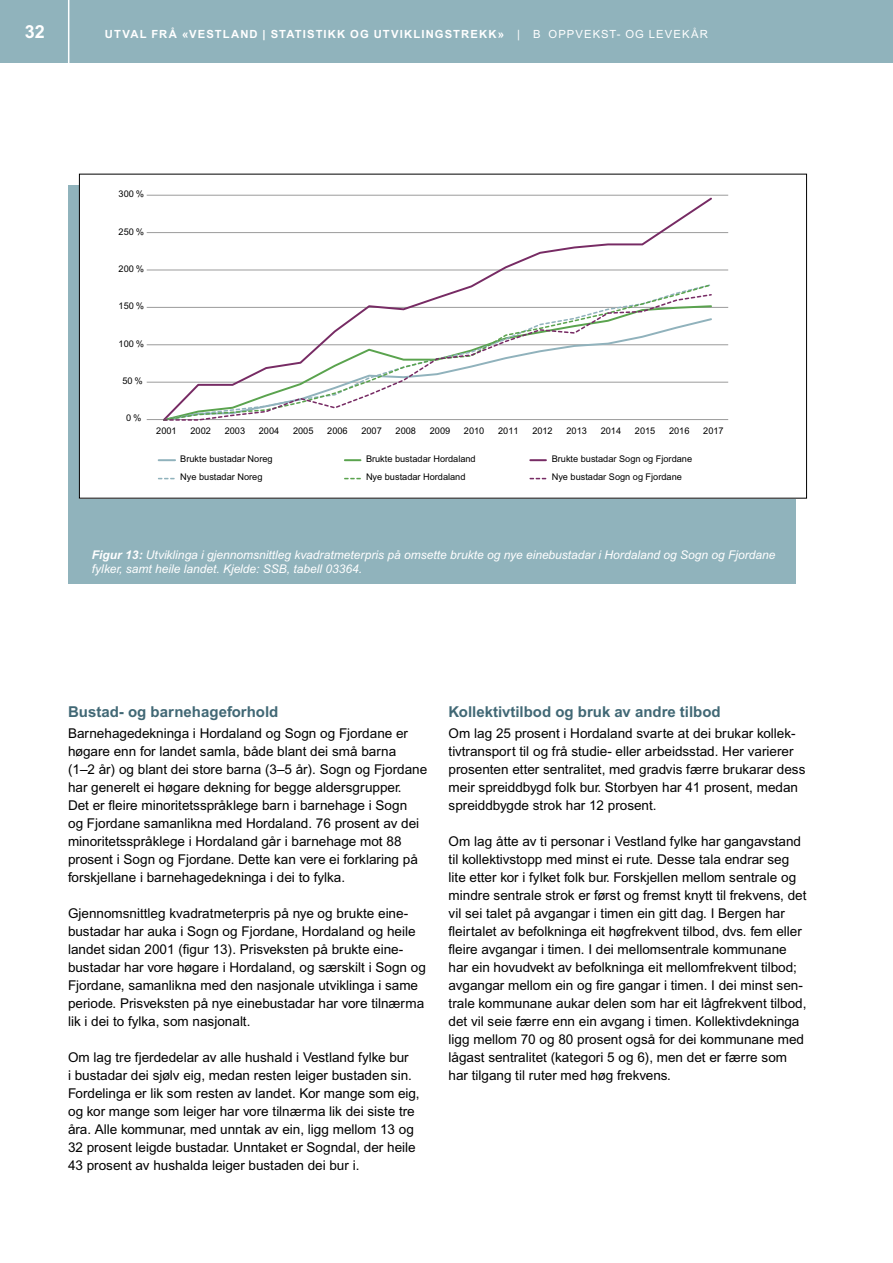
<style>
.page{position:relative;width:893px;height:1263px;background:#fff}
.page>*{position:absolute;margin:0;border:0;box-sizing:border-box;transform-origin:0 0}
.t1{font:700 18px "Arial MT Pro";color:#fff}
.MT_2{font:700 15px "Arial MT Pro";color:#416875}
.Brød{font:13.5px/18px "Arial MT Pro";color:#000}
.Figurtekst{font:italic 12px/14.4px "Arial MT Pro";color:#fff}
.t2{font:700 11.25px "Arial MT Pro";letter-spacing:.09em;color:#fff}
.t3{font:700 11.25px "Arial MT Pro";letter-spacing:.07em;color:#fff}
.t4{font:11.25px "Arial MT Pro";color:#fff}
.t5{font:9.15px "Arial MT Pro";color:#000}
.s1{font-weight:700}
.s2{font-weight:400}
</style>
<div class="page">
<div style="left:0;top:0;width:893px;height:63px;background:#90b3bc"></div>
<svg style="left:68px;top:0;width:1px;height:63px"></svg>
<div style="left:68px;top:185px;width:727px;height:399px;background:#90b3bc"></div>
<div style="left:79px;top:174px;width:727px;height:324px;background:#fff"></div>
<hr style="left:147px;top:382px;width:581px;height:1px;background:#9b9b9b">
<hr style="left:147px;top:344px;width:581px;height:1px;background:#9b9b9b">
<hr style="left:147px;top:307px;width:581px;height:1px;background:#9b9b9b">
<hr style="left:147px;top:270px;width:581px;height:1px;background:#9b9b9b">
<hr style="left:147px;top:232px;width:581px;height:1px;background:#9b9b9b">
<hr style="left:147px;top:195px;width:581px;height:1px;background:#9b9b9b">
<hr style="left:147px;top:419px;width:581px;height:1px;background:#9b9b9b">
<svg style="left:161px;top:197px;width:553px;height:186px"></svg>
<svg style="left:163px;top:285px;width:546px;height:9px"></svg>
<svg style="left:163px;top:294px;width:549px;height:127px"></svg>
<svg style="left:159px;top:459px;width:16px;height:2px"></svg>
<svg style="left:345px;top:459px;width:15px;height:2px"></svg>
<svg style="left:530px;top:459px;width:16px;height:2px"></svg>
<svg style="left:158px;top:478px;width:17px;height:1px"></svg>
<svg style="left:344px;top:478px;width:17px;height:1px"></svg>
<svg style="left:529px;top:478px;width:17px;height:1px"></svg>
<h1 class="t1" style="left:25px;top:21px;width:22px">32</h1>
<p class="t2" style="left:138px;top:27px;width:35px">L FRÅ</p>
<p class="t3" style="left:105px;top:27px;width:368px">UTVAL FRÅ «VESTLAND | STATIS KK OGUTVIKLINGSTREKK»</p>
<p class="t4" style="left:617px;top:27px;width:57px">- og <span class="s1">og</span>levekår<span class="s1">mil</span></p>
<p class="t2" style="left:484px;top:27px;width:77px">| Økonomiske<span class="s2">|</span>konomiske<span class="s2">BOppvekst</span></p>
<p class="t2" style="left:585px;top:27px;width:14px">, sosiale</p>
<p class="t2" style="left:687px;top:27px;width:10px">jømessige</p>
<p class="t2" style="left:182px;top:27px;width:323px">«VESTLAND | STATISTIKK OG UTVIKLINGSTREKK»</p>
<p class="t5" style="left:119px;top:189px;width:27px">300 %</p>
<p class="t5" style="left:119px;top:226px;width:27px">250 %</p>
<p class="t5" style="left:119px;top:263px;width:27px">200 %</p>
<p class="t5" style="left:119px;top:301px;width:27px">150 %</p>
<p class="t5" style="left:119px;top:338px;width:27px">100 %</p>
<p class="t5" style="left:122px;top:376px;width:22px">50 %</p>
<p class="t5" style="left:126px;top:413px;width:17px">0 %</p>
<p class="t5" style="left:156px;top:425px;width:22px">2001</p>
<p class="t5" style="left:190px;top:425px;width:22px">2002</p>
<p class="t5" style="left:225px;top:425px;width:22px">2003</p>
<p class="t5" style="left:259px;top:425px;width:22px">2004</p>
<p class="t5" style="left:293px;top:425px;width:22px">2005</p>
<p class="t5" style="left:327px;top:425px;width:22px">2006</p>
<p class="t5" style="left:361px;top:425px;width:22px">2007</p>
<p class="t5" style="left:396px;top:425px;width:22px">2008</p>
<p class="t5" style="left:430px;top:425px;width:22px">2009</p>
<p class="t5" style="left:464px;top:425px;width:22px">2010</p>
<p class="t5" style="left:498px;top:425px;width:22px">2011</p>
<p class="t5" style="left:532px;top:425px;width:22px">2012</p>
<p class="t5" style="left:566px;top:425px;width:22px">2013</p>
<p class="t5" style="left:601px;top:425px;width:22px">2014</p>
<p class="t5" style="left:635px;top:425px;width:22px">2015</p>
<p class="t5" style="left:669px;top:425px;width:22px">2016</p>
<p class="t5" style="left:703px;top:425px;width:22px">2017</p>
<p class="t5" style="left:180px;top:453px;width:94px">Brukte bustadar Noreg</p>
<p class="t5" style="left:366px;top:453px;width:111px">Brukte bustadar Hordaland</p>
<p class="t5" style="left:552px;top:453px;width:142px">Brukte bustadar Sogn og Fjordane</p>
<p class="t5" style="left:180px;top:472px;width:84px">Nye bustadar Noreg</p>
<p class="t5" style="left:366px;top:472px;width:101px">Nye bustadar Hordaland</p>
<p class="t5" style="left:552px;top:472px;width:132px">Nye bustadar Sogn og Fjordane</p>
<p class="Figurtekst" style="left:92px;top:548px;width:685px"><span class="s1">Figur 13:</span> Utviklinga i gjennomsnittleg kvadratmeterpris på omsette brukte og nye einebustadar i Hordaland og Sogn og Fjordane fylker, samt heile landet. Kjelde: SSB, tabell 03364.</p>
<p class="MT_2" style="left:68px;top:703px;width:212px">Bustad- og barnehageforhold</p>
<p class="Brød" style="left:68px;top:725px;width:361px">Barnehagedekninga i Hordaland og Sogn og Fjordane er høgare enn for landet samla, både blant dei små barna<br>(1–2 år) og blant dei store barna (3–5 år). Sogn og Fjordane har generelt ei høgare dekning for begge aldersgrupper.<br>Det er fleire minoritetsspråklege barn i barnehage i Sogn<br>og Fjordane samanlikna med Hordaland. 76 prosent av dei minoritetsspråklege i Hordaland går i barnehage mot 88 prosent i Sogn og Fjordane. Dette kan vere ei forklaring på forskjellane i barnehagedekninga i dei to fylka.</p>
<p class="Brød" style="left:68px;top:905px;width:359px">Gjennomsnittleg kvadratmeterpris på nye og brukte eine&shy;bustadar har auka i Sogn og Fjordane, Hordaland og heile landet sidan 2001 (figur 13). Prisveksten på brukte eine&shy;bustadar har vore høgare i Hordaland, og særskilt i Sogn og Fjordane, samanlikna med den nasjonale utviklinga i same periode. Prisveksten på nye einebustadar har vore tilnærma lik i dei to fylka, som nasjonalt.</p>
<p class="Brød" style="left:68px;top:1049px;width:353px">Om lag tre fjerdedelar av alle hushald i Vestland fylke bur<br>i bustadar dei sjølv eig, medan resten leiger bustaden sin.<br>Fordelinga er lik som resten av landet. Kor mange som eig, og kor mange som leiger har vore tilnærma lik dei siste tre åra. Alle kommunar, med unntak av ein, ligg mellom 13 og 32 prosent leigde bustadar. Unntaket er Sogndal, der heile 43 prosent av hushalda leiger bustaden dei bur i.</p>
<p class="MT_2" style="left:449px;top:703px;width:274px">Kollektivtilbod og bruk av andre tilbod</p>
<p class="Brød" style="left:449px;top:725px;width:358px">Om lag 25 prosent i Hordaland svarte at dei brukar kollek&shy;tivtransport til og frå studie- eller arbeidsstad. Her varierer prosenten etter sentralitet, med gradvis færre brukarar dess meir spreiddbygd folk bur. Storbyen har 41 prosent, medan spreiddbygde strok har 12 prosent.</p>
<p class="Brød" style="left:449px;top:833px;width:359px">Om lag åtte av ti personar i Vestland fylke har gangavstand til kollektivstopp med minst ei rute. Desse tala endrar seg lite etter kor i fylket folk bur. Forskjellen mellom sentrale og mindre sentrale strok er først og fremst knytt til frekvens, det vil sei talet på avgangar i timen ein gitt dag. I Bergen har fleirtalet av befolkninga eit høgfrekvent tilbod, dvs. fem eller fleire avgangar i timen. I dei mellomsentrale kommunane har ein hovudvekt av befolkninga eit mellomfrekvent tilbod; avgangar mellom ein og fire gangar i timen. I dei minst sen&shy;trale kommunane aukar delen som har eit lågfrekvent tilbod, det vil seie færre enn ein avgang i timen. Kollektivdekninga ligg mellom 70 og 80 prosent også for dei kommunane med lågast sentralitet (kategori 5 og 6), men det er færre som har tilgang til ruter med høg frekvens.</p>
</div>
